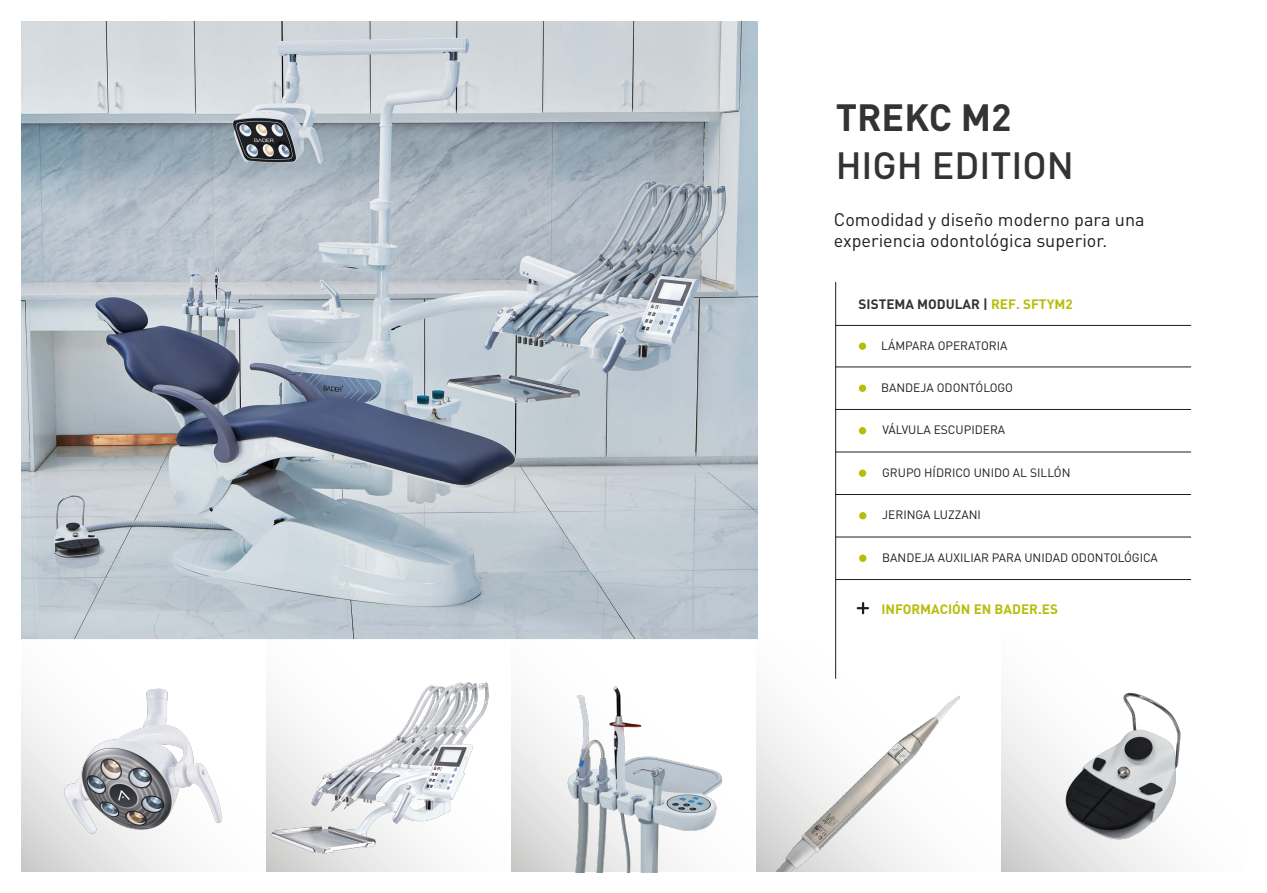
<style>
.page{position:relative;width:1267px;height:893px;background:#fff}
.page>*{position:absolute;margin:0;border:0;box-sizing:border-box;transform-origin:0 0}
.t1{font:500 37.5px "DIN Pro";color:#333}
.t2{font:700 37.5px "DIN Pro";color:#333}
.t3{font:18px/21.6px "DIN Pro";color:#1d1d1b}
.t4{font:700 13.5px "DIN Pro";color:#333}
.t5{font:700 13.5px "DIN Pro";color:#b8bd0b}
.t6{font:12px "DIN Pro";color:#1d1d1b}
.s1{color:#b8bd0b}
</style>
<div class="page">
<div style="left:21px;top:639px;width:245px;height:232px;background:linear-gradient(to bottom,#fff,#d0d0cf)"></div>
<svg style="left:756px;top:639px;width:81px;height:233px"></svg>
<svg style="left:1001px;top:704px;width:168px;height:168px"></svg>
<hr style="left:835px;top:282px;width:1px;height:396px;background:#1d1d1b">
<hr style="left:835px;top:367px;width:355px;height:1px;background:#1d1d1b">
<hr style="left:835px;top:409px;width:355px;height:1px;background:#1d1d1b">
<hr style="left:835px;top:452px;width:355px;height:1px;background:#1d1d1b">
<hr style="left:835px;top:494px;width:355px;height:1px;background:#1d1d1b">
<hr style="left:835px;top:537px;width:355px;height:1px;background:#1d1d1b">
<hr style="left:835px;top:579px;width:355px;height:1px;background:#1d1d1b">
<div style="left:858px;top:385px;width:8px;height:7px;background:#b8bd0b;border-radius:50%"></div>
<div style="left:858px;top:427px;width:8px;height:7px;background:#b8bd0b;border-radius:50%"></div>
<div style="left:858px;top:470px;width:8px;height:7px;background:#b8bd0b;border-radius:50%"></div>
<div style="left:859px;top:512px;width:7px;height:7px;background:#b8bd0b;border-radius:50%"></div>
<div style="left:859px;top:555px;width:7px;height:7px;background:#b8bd0b;border-radius:50%"></div>
<img style="left:21px;top:21px;width:736px;height:619px">
<img style="left:40px;top:676px;width:160px;height:193px">
<img style="left:200px;top:666px;width:326px;height:206px">
<svg style="left:857px;top:603px;width:10px;height:10px"></svg>
<img style="left:1048px;top:692px;width:133px;height:167px">
<img style="left:771px;top:657px;width:189px;height:215px">
<hr style="left:835px;top:325px;width:355px;height:1px;background:#1d1d1b">
<div style="left:858px;top:343px;width:8px;height:7px;background:#b8bd0b;border-radius:50%"></div>
<img style="left:529px;top:686px;width:194px;height:186px">
<h1 class="t2" style="left:835px;top:92px;width:177px">TREKC M2</h1>
<h1 class="t1" style="left:835px;top:140px;width:240px">HIGH EDITION</h1>
<h2 class="t3" style="left:833px;top:207px;width:312px">Comodidad y diseño moderno para una experiencia odontológica superior.</h2>
<p class="t4" style="left:858px;top:295px;width:215px">SISTEMA MODULAR | <span class="s1">REF. SFTYM2</span></p>
<p class="t6" style="left:881px;top:336px;width:128px">LÁMPARA OPERATORIA</p>
<p class="t6" style="left:881px;top:378px;width:133px">BANDEJA ODONTÓLOGO</p>
<p class="t6" style="left:882px;top:421px;width:124px">VÁLVULA ESCUPIDERA</p>
<p class="t6" style="left:882px;top:463px;width:190px">GRUPO HÍDRICO UNIDO AL SILLÓN</p>
<p class="t6" style="left:882px;top:506px;width:100px">JERINGA LUZZANI</p>
<p class="t6" style="left:882px;top:548px;width:277px">BANDEJA AUXILIAR PARA UNIDAD ODONTOLÓGICA</p>
<p class="t5" style="left:881px;top:600px;width:178px">INFORMACIÓN EN BADER.ES</p>
</div>
